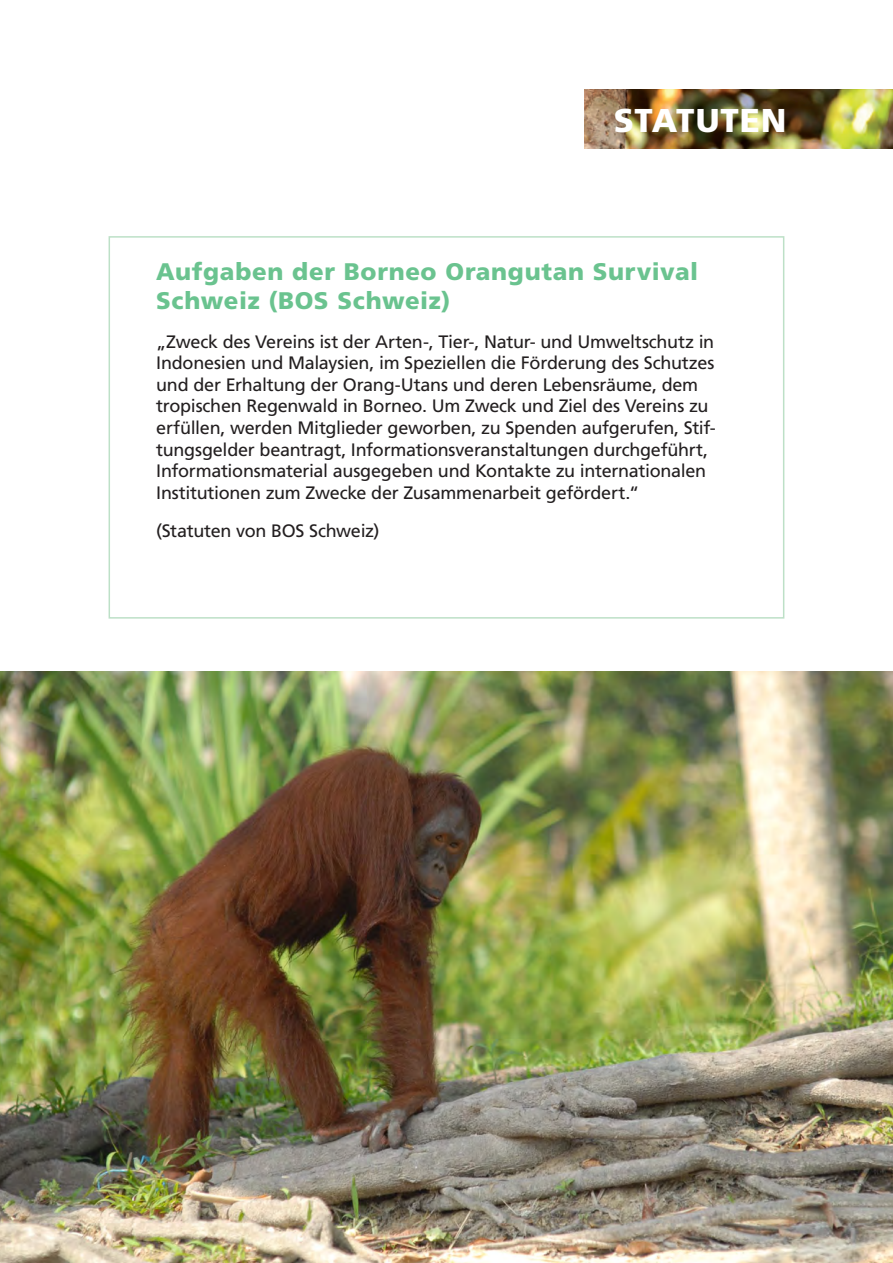
<style>
.page{position:relative;width:893px;height:1263px;background:#fff}
.page>*{position:absolute;margin:0;border:0;box-sizing:border-box;transform-origin:0 0}
.t1{font:900 33px "Frutiger";letter-spacing:.03em;color:#fff}
.t2{font:900 24px/28.8px "Frutiger";letter-spacing:.03em;color:#6ac38f}
.t3{font:18px/21.6px "Frutiger";letter-spacing:-.015em;color:#231f20}
</style>
<div class="page">
<img style="left:0;top:672px;width:893px;height:591px">
<div style="left:109px;top:236px;width:675px;height:383px;background:#fff;border:2px solid #bde0c7"></div>
<img style="left:585px;top:89px;width:308px;height:60px">
<h1 class="t1" style="left:614px;top:100px;width:174px">STATUTEN</h1>
<h2 class="t2" style="left:156px;top:257px;width:543px">Aufgaben der Borneo Orangutan Survival<br>Schweiz (BOS Schweiz)</h2>
<p class="t3" style="left:156px;top:330px;width:561px">„Zweck des Vereins ist der Arten-, Tier-, Natur- und Umweltschutz in Indonesien und Malaysien, im Speziellen die Förderung des Schutzes und der Erhaltung der Orang-Utans und deren Lebensräume, dem tropischen Regenwald in Borneo. Um Zweck und Ziel des Vereins zu erfüllen, werden Mitglieder geworben, zu Spenden aufgerufen, Stif&shy;tungsgelder beantragt, Informationsveranstaltungen durchgeführt, Informationsmaterial ausgegeben und Kontakte zu internationalen Institutionen zum Zwecke der Zusammenarbeit gefördert.“</p>
<p class="t3" style="left:156px;top:520px;width:225px">(Statuten von BOS Schweiz)</p>
</div>
